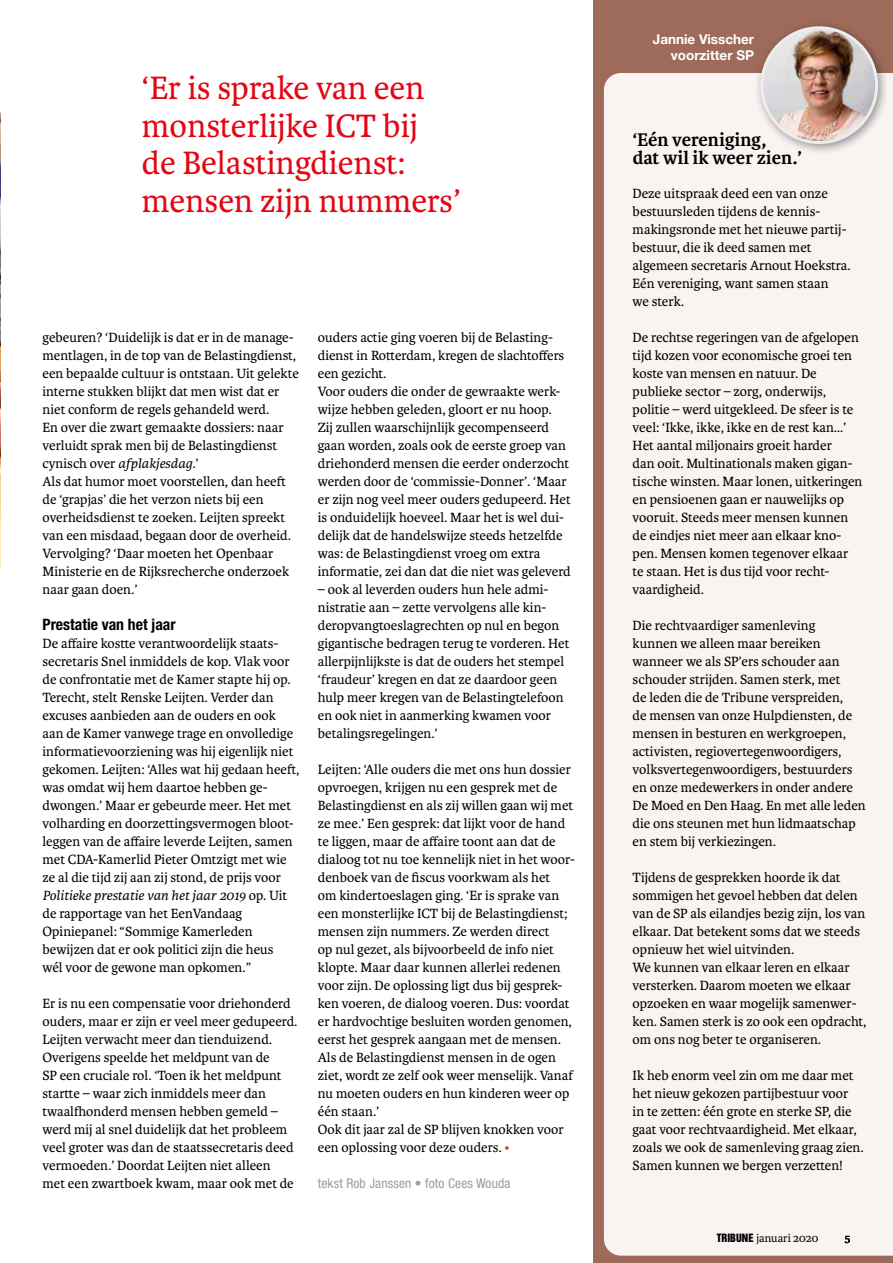
<style>
.page{position:relative;width:893px;height:1263px;background:#fff}
.page>*{position:absolute;margin:0;border:0;box-sizing:border-box;transform-origin:0 0}
.t1{font:34.5px/37.5px "Karmina";color:#e30613}
.t2{font:700 19.5px/18px "Karmina";color:#000}
.t3{font:700 condensed 15.75px "Helvetica Neue LT Std";color:#000}
.t4{font:14.25px/18px "Karmina";color:#000}
.t5{font:condensed 13.5px "Helvetica Neue LT Pro";letter-spacing:.01em;color:#9d9d9c}
.t6{font:700 13.5px/16.2px "Helvetica Neue";color:#fff;text-align:right}
.t7{font:12px "Karmina";color:#000}
.t8{font:700 12px "Karmina";color:#000}
.s1{font-style:italic}
.s2{color:#e73d2c}
.s3{font-family:"Helvetica Inserat LT Std";font-size:10.5px}
</style>
<div class="page">
<img style="left:0;top:107px;width:1px;height:460px">
<div style="left:593px;top:0;width:300px;height:1263px;background:#9e6b5b"></div>
<div style="left:604px;top:73px;width:289px;height:1182px;background:#f9f3f2"></div>
<div style="left:754px;top:19px;width:135px;height:136px;background:#000;opacity:.4"></div>
<img style="left:762px;top:28px;width:115px;height:115px;border-radius:57px">
<div style="left:760px;top:26px;width:118px;height:118px;border:3px solid #ededed;border-radius:50%"></div>
<h1 class="t1" style="left:142px;top:70px;width:320px">‘Er is sprake van een monsterlijke ICT bij<br>de Belastingdienst: mensen zijn nummers’</h1>
<p class="t4" style="left:43px;top:329px;width:258px">gebeuren? ‘Duidelijk is dat er in de manage&shy;mentlagen, in de top van de Belastingdienst, een bepaalde cultuur is ontstaan. Uit gelekte interne stukken blijkt dat men wist dat er niet conform de regels gehandeld werd.<br>En over die zwart gemaakte dossiers: naar verluidt sprak men bij de Belastingdienst cynisch over <span class="s1">afplakjesdag</span>.’<br>Als dat humor moet voorstellen, dan heeft de ‘grapjas’ die het verzon niets bij een overheidsdienst te zoeken. Leijten spreekt van een misdaad, begaan door de overheid.<br>Vervolging? ‘Daar moeten het Openbaar Ministerie en de Rijksrecherche onderzoek naar gaan doen.’</p>
<p class="t3" style="left:43px;top:615px;width:135px">Prestatie van het jaar</p>
<p class="t4" style="left:43px;top:635px;width:259px">De affaire kostte verantwoordelijk staats&shy;secretaris Snel inmiddels de kop. Vlak voor de confrontatie met de Kamer stapte hij op.<br>Terecht, stelt Renske Leijten. Verder dan excuses aanbieden aan de ouders en ook aan de Kamer vanwege trage en onvolledige informatievoorziening was hij eigenlijk niet gekomen. Leijten: ‘Alles wat hij gedaan heeft, was omdat wij hem daartoe hebben ge&shy;dwongen.’ Maar er gebeurde meer. Het met volharding en doorzettingsvermogen bloot&shy;leggen van de affaire leverde Leijten, samen met CDA-Kamerlid Pieter Omtzigt met wie ze al die tijd zij aan zij stond, de prijs voor <span class="s1">Politieke prestatie van het jaar 2019</span> op. Uit de rapportage van het EenVandaag Opiniepanel: “Sommige Kamerleden bewijzen dat er ook politici zijn die heus<br>wél voor de gewone man opkomen.”</p>
<p class="t4" style="left:43px;top:995px;width:256px">Er is nu een compensatie voor driehonderd ouders, maar er zijn er veel meer gedupeerd.<br>Leijten verwacht meer dan tienduizend.<br>Overigens speelde het meldpunt van de<br>SP een cruciale rol. ‘Toen ik het meldpunt startte – waar zich inmiddels meer dan twaalfhonderd mensen hebben gemeld – werd mij al snel duidelijk dat het probleem veel groter was dan de staatssecretaris deed vermoeden.’ Doordat Leijten niet alleen<br>met een zwartboek kwam, maar ook met de</p>
<p class="t4" style="left:318px;top:329px;width:254px">ouders actie ging voeren bij de Belasting&shy;dienst in Rotterdam, kregen de slachtoffers een gezicht.<br>Voor ouders die onder de gewraakte werk&shy;wijze hebben geleden, gloort er nu hoop.<br>Zij zullen waarschijnlijk gecompenseerd gaan worden, zoals ook de eerste groep van driehonderd mensen die eerder onderzocht werden door de ‘commissie-Donner’. ‘Maar er zijn nog veel meer ouders gedupeerd. Het is onduidelijk hoeveel. Maar het is wel dui&shy;delijk dat de handelswijze steeds hetzelfde was: de Belastingdienst vroeg om extra informatie, zei dan dat die niet was geleverd</p>
<p class="t4" style="left:318px;top:580px;width:253px">– ook al leverden ouders hun hele admi&shy;nistratie aan – zette vervolgens alle kin&shy;deropvangtoeslagrechten op nul en begon gigantische bedragen terug te vorderen. Het allerpijnlijkste is dat de ouders het stempel ‘fraudeur’ kregen en dat ze daardoor geen hulp meer kregen van de Belastingtelefoon en ook niet in aanmerking kwamen voor betalingsregelingen.’</p>
<p class="t4" style="left:318px;top:760px;width:259px">Leijten: ‘Alle ouders die met ons hun dossier opvroegen, krijgen nu een gesprek met de Belastingdienst en als zij willen gaan wij met ze mee.’ Een gesprek: dat lijkt voor de hand te liggen, maar de affaire toont aan dat de dialoog tot nu toe kennelijk niet in het woor&shy;denboek van de fiscus voorkwam als het<br>om kindertoeslagen ging. ‘Er is sprake van een monsterlijke ICT bij de Belastingdienst; mensen zijn nummers. Ze werden direct<br>op nul gezet, als bijvoorbeeld de info niet klopte. Maar daar kunnen allerlei redenen voor zijn. De oplossing ligt dus bij gesprek&shy;ken voeren, de dialoog voeren. Dus: voordat er hardvochtige besluiten worden genomen, eerst het gesprek aangaan met de mensen.<br>Als de Belastingdienst mensen in de ogen ziet, wordt ze zelf ook weer menselijk. Vanaf nu moeten ouders en hun kinderen weer op één staan.’<br>Ook dit jaar zal de SP blijven knokken voor een oplossing voor deze ouders. <span class="s2">•</span></p>
<p class="t5" style="left:318px;top:1175px;width:194px">tekst Rob Janssen • foto Cees Wouda</p>
<p class="t6" style="left:653px;top:31px;width:103px">Jannie Visscher voorzitter SP</p>
<h2 class="t2" style="left:633px;top:131px;width:171px">‘Eén vereniging,<br>dat wil ik weer zien.’</h2>
<p class="t4" style="left:633px;top:185px;width:220px">Deze uitspraak deed een van onze bestuursleden tijdens de kennis&shy;makingsronde met het nieuwe partij&shy;bestuur, die ik deed samen met algemeen secretaris Arnout Hoekstra.<br>Eén vereniging, want samen staan<br>we sterk.</p>
<p class="t4" style="left:633px;top:329px;width:231px">De rechtse regeringen van de afgelopen tijd kozen voor economische groei ten koste van mensen en natuur. De publieke sector – zorg, onderwijs, politie – werd uitgekleed. De sfeer is te veel: ‘Ikke, ikke, ikke en de rest kan…’ Het aantal miljonairs groeit harder<br>dan ooit. Multinationals maken gigan&shy;tische winsten. Maar lonen, uitkeringen en pensioenen gaan er nauwelijks op vooruit. Steeds meer mensen kunnen de eindjes niet meer aan elkaar kno&shy;pen. Mensen komen tegenover elkaar te staan. Het is dus tijd voor recht&shy;vaardigheid.</p>
<p class="t4" style="left:633px;top:617px;width:235px">Die rechtvaardiger samenleving<br>kunnen we alleen maar bereiken wanneer we als SP’ers schouder aan schouder strijden. Samen sterk, met<br>de leden die de Tribune verspreiden,<br>de mensen van onze Hulpdiensten, de mensen in besturen en werkgroepen, activisten, regiovertegenwoordigers, volksvertegenwoordigers, bestuurders en onze medewerkers in onder andere De Moed en Den Haag. En met alle leden die ons steunen met hun lidmaatschap en stem bij verkiezingen.</p>
<p class="t4" style="left:633px;top:868px;width:236px">Tijdens de gesprekken hoorde ik dat sommigen het gevoel hebben dat delen van de SP als eilandjes bezig zijn, los van elkaar. Dat betekent soms dat we steeds opnieuw het wiel uitvinden.<br>We kunnen van elkaar leren en elkaar versterken. Daarom moeten we elkaar opzoeken en waar mogelijk samenwer&shy;ken. Samen sterk is zo ook een opdracht, om ons nog beter te organiseren.</p>
<p class="t4" style="left:633px;top:1066px;width:233px">Ik heb enorm veel zin om me daar met het nieuw gekozen partijbestuur voor<br>in te zetten: één grote en sterke SP, die gaat voor rechtvaardigheid. Met elkaar, zoals we ook de samenleving graag zien.<br>Samen kunnen we bergen verzetten!</p>
<p class="t7" style="left:717px;top:1231px;width:103px"><span class="s3">TRIBUNE</span> januari 2020</p>
<p class="t8" style="left:845px;top:1231px;width:7px">5</p>
</div>
